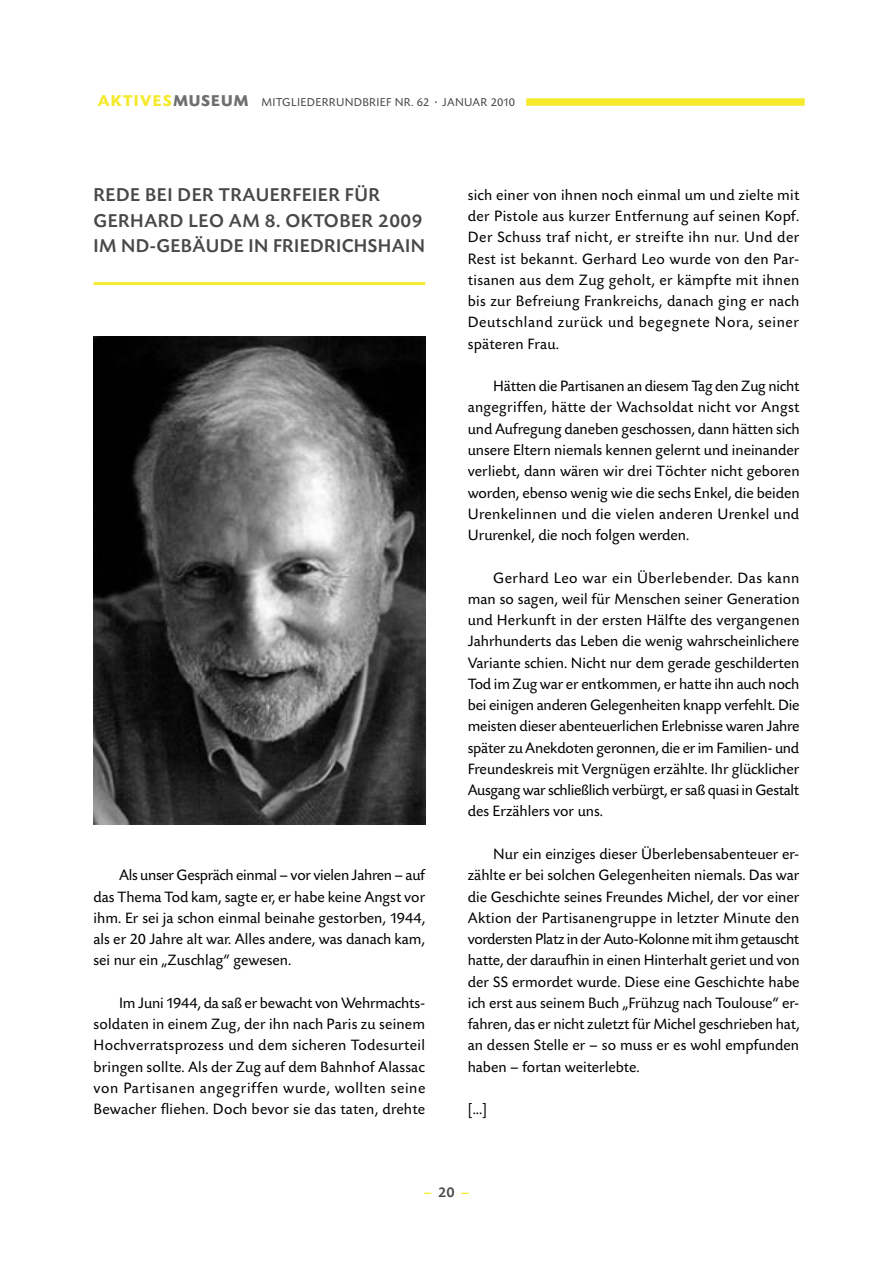
<style>
.page{position:relative;width:893px;height:1263px;background:#fff}
.page>*{position:absolute;margin:0;border:0;box-sizing:border-box;transform-origin:0 0}
.t1{font:500 19.5px/25.5px "Today SB";letter-spacing:.025em;color:#484848}
.t2{font:15.75px/21.3px "Today SB";color:#000;text-align:justify}
.t3{font:500 15px "Today SB";color:#f5ea2e}
.t4{font:12px "Today SB";letter-spacing:.025em;color:#484848}
.s1{font-weight:700;font-size:16.5px;color:#f5ea2e}
.s2{font-weight:700;font-size:16.5px;color:#6f6f6f}
.s3{color:#484848}
</style>
<div class="page">
<div style="left:526px;top:98px;width:279px;height:8px;background:#f5ea2e"></div>
<hr style="left:94px;top:282px;width:331px;height:3px;background:#f5ea2e">
<img style="left:94px;top:336px;width:331px;height:489px">
<p class="t4" style="left:98px;top:95px;width:419px"><span class="s1">AKTIVES</span><span class="s2">MUSEUM</span> MITGLIEDERRUNDBRIEF NR. 62 · JANUAR 2010</p>
<p class="t1" style="left:94px;top:183px;width:333px">REDE BEI DER TRAUERFEIER FÜR<br>GERHARD LEO AM 8. OKTOBER 2009<br>IM ND-GEBÄUDE IN FRIEDRICHSHAIN</p>
<p class="t2" style="left:94px;top:865px;width:333px;text-indent:26px">Als unser Gespräch einmal – vor vielen Jahren – auf das Thema Tod kam, sagte er, er habe keine Angst vor ihm. Er sei ja schon einmal beinahe gestorben, 1944, als er 20 Jahre alt war. Alles andere, was danach kam, sei nur ein „Zuschlag“ gewesen.</p>
<p class="t2" style="left:94px;top:993px;width:333px;text-indent:26px">Im Juni 1944, da saß er bewacht von Wehrmachts&shy;soldaten in einem Zug, der ihn nach Paris zu seinem Hochverratsprozess und dem sicheren Todesurteil bringen sollte. Als der Zug auf dem Bahnhof Alassac von Partisanen angegriffen wurde, wollten seine Bewacher fliehen. Doch bevor sie das taten, drehte</p>
<p class="t2" style="left:468px;top:185px;width:333px">sich einer von ihnen noch einmal um und zielte mit der Pistole aus kurzer Entfernung auf seinen Kopf.<br>Der Schuss traf nicht, er streifte ihn nur. Und der Rest ist bekannt. Gerhard Leo wurde von den Par&shy;tisanen aus dem Zug geholt, er kämpfte mit ihnen bis zur Befreiung Frankreichs, danach ging er nach Deutschland zurück und begegnete Nora, seiner späteren Frau.</p>
<p class="t2" style="left:468px;top:376px;width:333px;text-indent:26px">Hätten die Partisanen an diesem Tag den Zug nicht angegriffen, hätte der Wachsoldat nicht vor Angst und Aufregung daneben geschossen, dann hätten sich unsere Eltern niemals kennen gelernt und ineinander verliebt, dann wären wir drei Töchter nicht geboren worden, ebenso wenig wie die sechs Enkel, die beiden Urenkelinnen und die vielen anderen Urenkel und Ururenkel, die noch folgen werden.</p>
<p class="t2" style="left:468px;top:567px;width:333px;text-indent:26px">Gerhard Leo war ein Überlebender. Das kann man so sagen, weil für Menschen seiner Generation und Herkunft in der ersten Hälfte des vergangenen Jahrhunderts das Leben die wenig wahrscheinlichere Variante schien. Nicht nur dem gerade geschilderten Tod im Zug war er entkommen, er hatte ihn auch noch bei einigen anderen Gelegenheiten knapp verfehlt. Die meisten dieser abenteuerlichen Erlebnisse waren Jahre später zu Anekdoten geronnen, die er im Familien- und Freundeskreis mit Vergnügen erzählte. Ihr glücklicher Ausgang war schließlich verbürgt, er saß quasi in Gestalt des Erzählers vor uns.</p>
<p class="t2" style="left:468px;top:844px;width:333px;text-indent:26px">Nur ein einziges dieser Überlebensabenteuer er&shy;zählte er bei solchen Gelegenheiten niemals. Das war die Geschichte seines Freundes Michel, der vor einer Aktion der Partisanengruppe in letzter Minute den vordersten Platz in der Auto-Kolonne mit ihm getauscht hatte, der daraufhin in einen Hinterhalt geriet und von der SS ermordet wurde. Diese eine Geschichte habe ich erst aus seinem Buch „Frühzug nach Toulouse“ er&shy;fahren, das er nicht zuletzt für Michel geschrieben hat, an dessen Stelle er – so muss er es wohl empfunden haben – fortan weiterlebte.</p>
<p class="t2" style="left:468px;top:1099px;width:21px">[...]</p>
<p class="t3" style="left:424px;top:1184px;width:47px">– <span class="s3">20</span> –</p>
</div>
